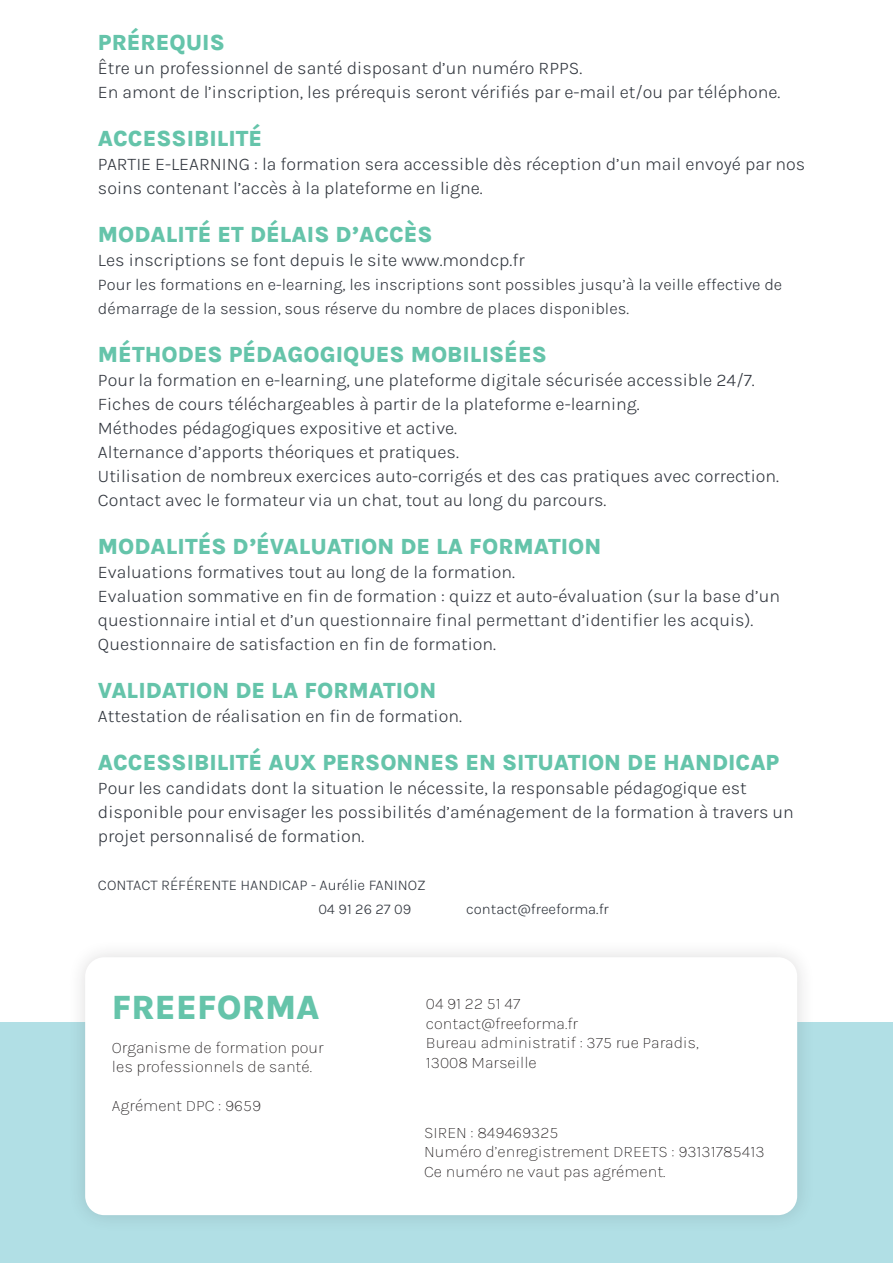
<style>
.page{position:relative;width:893px;height:1263px;background:#fff}
.page>*{position:absolute;margin:0;border:0;box-sizing:border-box;transform-origin:0 0}
.t1{font:800 34.5px "Karla";color:#65c4aa}
.t2{font:800 22.5px "Karla";color:#65c4aa}
.t3{font:300 18px/24px "Karla";color:#31363e}
.t4{font:200 16.5px/19.5px "Karla";color:#231f20}
.t5{font:300 16.5px/24px "Karla";color:#31363e}
.t6{font:300 15px "Karla";color:#31363e}
</style>
<div class="page">
<div style="left:0;top:1023px;width:893px;height:240px;background:#b1dfe5"></div>
<div style="left:67px;top:939px;width:749px;height:295px;background:#231f20;opacity:.16"></div>
<div style="left:85px;top:957px;width:712px;height:258px;background:#fff;border-radius:19px"></div>
<p class="t2" style="left:98px;top:27px;width:128px">PRÉREQUIS</p>
<p class="t3" style="left:98px;top:55px;width:486px">Être un professionnel de santé disposant d’un numéro RPPS.</p>
<p class="t3" style="left:98px;top:79px;width:684px">En amont de l’inscription, les prérequis seront vérifiés par e-mail et/ou par téléphone.</p>
<p class="t2" style="left:98px;top:123px;width:166px">ACCESSIBILITÉ</p>
<p class="t3" style="left:98px;top:151px;width:709px">PARTIE E-LEARNING : la formation sera accessible dès réception d’un mail envoyé par nos soins contenant l’accès à la plateforme en ligne.</p>
<p class="t2" style="left:98px;top:219px;width:336px">MODALITÉ ET DÉLAIS D’ACCÈS</p>
<p class="t3" style="left:98px;top:247px;width:428px">Les inscriptions se font depuis le site www.mondcp.fr</p>
<p class="t5" style="left:98px;top:272px;width:686px">Pour les formations en e-learning, les inscriptions sont possibles jusqu’à la veille effective de démarrage de la session, sous réserve du nombre de places disponibles.</p>
<p class="t2" style="left:98px;top:339px;width:450px">MÉTHODES PÉDAGOGIQUES MOBILISÉES</p>
<p class="t3" style="left:98px;top:367px;width:658px">Pour la formation en e-learning, une plateforme digitale sécurisée accessible 24/7.</p>
<p class="t3" style="left:98px;top:391px;width:543px">Fiches de cours téléchargeables à partir de la plateforme e-learning.</p>
<p class="t3" style="left:98px;top:415px;width:361px">Méthodes pédagogiques expositive et active.</p>
<p class="t3" style="left:98px;top:439px;width:362px">Alternance d’apports théoriques et pratiques.</p>
<p class="t3" style="left:98px;top:463px;width:683px">Utilisation de nombreux exercices auto-corrigés et des cas pratiques avec correction.</p>
<p class="t3" style="left:98px;top:487px;width:510px">Contact avec le formateur via un chat, tout au long du parcours.</p>
<p class="t2" style="left:98px;top:531px;width:505px">MODALITÉS D’ÉVALUATION DE LA FORMATION</p>
<p class="t3" style="left:98px;top:559px;width:418px">Evaluations formatives tout au long de la formation.</p>
<p class="t3" style="left:98px;top:583px;width:684px">Evaluation sommative en fin de formation : quizz et auto-évaluation (sur la base d’un questionnaire intial et d’un questionnaire final permettant d’identifier les acquis).</p>
<p class="t3" style="left:98px;top:631px;width:400px">Questionnaire de satisfaction en fin de formation.</p>
<p class="t2" style="left:98px;top:675px;width:340px">VALIDATION DE LA FORMATION</p>
<p class="t3" style="left:98px;top:703px;width:365px">Attestation de réalisation en fin de formation.</p>
<p class="t2" style="left:98px;top:747px;width:683px">ACCESSIBILITÉ AUX PERSONNES EN SITUATION DE HANDICAP</p>
<p class="t3" style="left:98px;top:775px;width:697px">Pour les candidats dont la situation le nécessite, la responsable pédagogique est disponible pour envisager les possibilités d’aménagement de la formation à travers un projet personnalisé de formation.</p>
<p class="t6" style="left:98px;top:875px;width:329px">CONTACT RÉFÉRENTE HANDICAP - Aurélie FANINOZ</p>
<p class="t6" style="left:318px;top:899px;width:94px">04 91 26 27 09</p>
<p class="t6" style="left:466px;top:899px;width:144px">contact@freeforma.fr</p>
<p class="t1" style="left:112px;top:984px;width:209px">FREEFORMA</p>
<p class="t4" style="left:112px;top:1037px;width:213px">Organisme de formation pour</p>
<p class="t4" style="left:112px;top:1056px;width:202px">les professionnels de santé.</p>
<p class="t4" style="left:112px;top:1095px;width:151px">Agrément DPC : 9659</p>
<p class="t4" style="left:426px;top:994px;width:96px">04 91 22 51 47</p>
<p class="t4" style="left:426px;top:1013px;width:154px">contact@freeforma.fr</p>
<p class="t4" style="left:426px;top:1033px;width:274px">Bureau administratif : 375 rue Paradis,<br>13008 Marseille</p>
<p class="t4" style="left:424px;top:1122px;width:136px">SIREN : 849469325</p>
<p class="t4" style="left:424px;top:1142px;width:342px">Numéro d’enregistrement DREETS : 93131785413</p>
<p class="t4" style="left:424px;top:1161px;width:243px">Ce numéro ne vaut pas agrément.</p>
</div>
